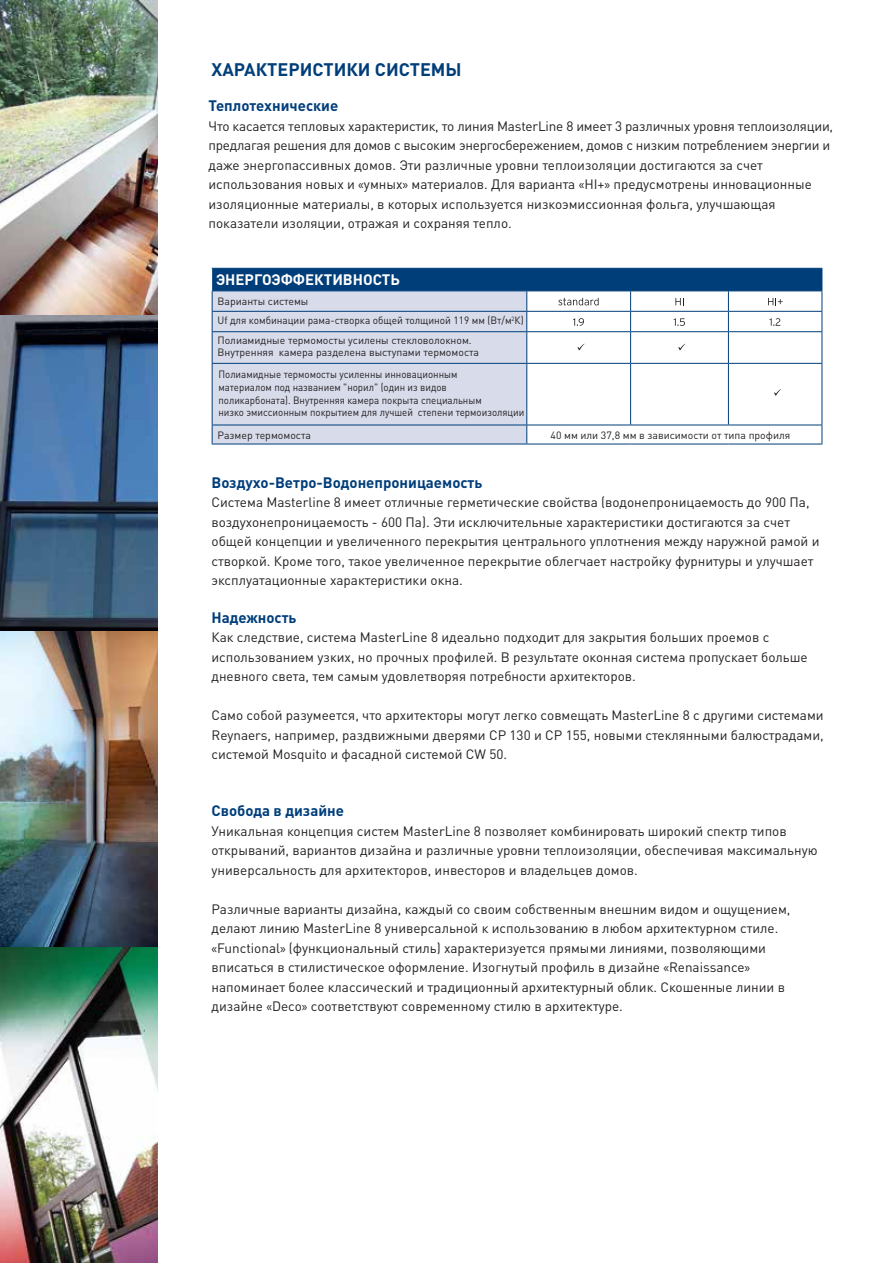
<style>
.page{position:relative;width:893px;height:1263px;background:#fff}
.page>*{position:absolute;margin:0;border:0;box-sizing:border-box;transform-origin:0 0}
.t1{font:700 18px "DIN Pro";color:#003e7a}
.t2{font:700 15px "DIN Pro";color:#003e7a}
.t3{font:700 15px "DIN Pro";color:#fff}
.t4{font:13.5px/19.5px "DIN Pro";color:#231f20}
.t5{font:10.5px/21.9px "DIN Pro";color:#231f20}
.t6{font:10.5px/12.6px "DIN Pro";color:#231f20;scale:.93 1}
.t7{font:10.5px/19.5px "DIN Pro";color:#231f20;scale:.96 1}
.s1{font-family:"Myriad Pro"}
</style>
<div class="page">
<img style="left:0;top:0;width:158px;height:316px">
<svg style="left:0;top:316px;width:158px;height:316px;background:#3e5e81"></svg>
<img style="left:0;top:632px;width:158px;height:315px">
<img style="left:0;top:947px;width:158px;height:316px">
<div style="left:213px;top:332px;width:313px;height:112px;background:#d7dbea"></div>
<hr style="left:527px;top:331px;width:104px;height:1px;background:#003e7a">
<hr style="left:526px;top:332px;width:1px;height:31px;background:#003e7a">
<hr style="left:631px;top:331px;width:97px;height:1px;background:#003e7a">
<hr style="left:630px;top:332px;width:1px;height:31px;background:#003e7a">
<hr style="left:728px;top:331px;width:94px;height:1px;background:#003e7a">
<hr style="left:728px;top:332px;width:1px;height:31px;background:#003e7a">
<hr style="left:822px;top:332px;width:1px;height:31px;background:#003e7a">
<hr style="left:527px;top:363px;width:104px;height:1px;background:#003e7a">
<hr style="left:526px;top:364px;width:1px;height:61px;background:#003e7a">
<hr style="left:631px;top:363px;width:97px;height:1px;background:#003e7a">
<hr style="left:630px;top:364px;width:1px;height:61px;background:#003e7a">
<hr style="left:728px;top:363px;width:94px;height:1px;background:#003e7a">
<hr style="left:728px;top:364px;width:1px;height:61px;background:#003e7a">
<hr style="left:822px;top:364px;width:1px;height:61px;background:#003e7a">
<hr style="left:527px;top:425px;width:104px;height:1px;background:#003e7a">
<hr style="left:631px;top:425px;width:97px;height:1px;background:#003e7a">
<hr style="left:728px;top:425px;width:94px;height:1px;background:#003e7a">
<hr style="left:212px;top:331px;width:315px;height:1px;background:#003e7a">
<hr style="left:212px;top:332px;width:1px;height:31px;background:#003e7a">
<hr style="left:212px;top:363px;width:315px;height:1px;background:#003e7a">
<hr style="left:212px;top:364px;width:1px;height:61px;background:#003e7a">
<hr style="left:212px;top:425px;width:315px;height:1px;background:#003e7a">
<svg style="left:212px;top:425px;width:1px;height:19px"></svg>
<svg style="left:526px;top:425px;width:1px;height:19px"></svg>
<svg style="left:822px;top:425px;width:1px;height:19px"></svg>
<hr style="left:212px;top:444px;width:315px;height:1px;background:#003e7a">
<hr style="left:527px;top:444px;width:104px;height:1px;background:#003e7a">
<hr style="left:631px;top:444px;width:97px;height:1px;background:#003e7a">
<hr style="left:728px;top:444px;width:94px;height:1px;background:#003e7a">
<svg style="left:212px;top:268px;width:611px;height:63px"></svg>
<svg style="left:577px;top:344px;width:7px;height:6px"></svg>
<svg style="left:678px;top:344px;width:7px;height:6px"></svg>
<svg style="left:774px;top:389px;width:7px;height:7px"></svg>
<h1 class="t1" style="left:212px;top:57px;width:252px">ХАРАКТЕРИСТИКИ СИСТЕМЫ</h1>
<p class="t2" style="left:208px;top:95px;width:131px">Теплотехнические</p>
<p class="t4" style="left:208px;top:115px;width:626px">Что касается тепловых характеристик, то линия MasterLine 8 имеет 3 различных уровня теплоизоляции, предлагая решения для домов с высоким энергосбережением, домов с низким потреблением энергии и даже энергопассивных домов. Эти различные уровни теплоизоляции достигаются за счет использования новых и <span class="s1">«</span>умных<span class="s1">»</span> материалов. Для варианта <span class="s1">«</span>HI+<span class="s1">»</span> предусмотрены инновационные изоляционные материалы, в которых используется низкоэмиссионная фольга, улучшающая показатели изоляции, отражая и сохраняя тепло.</p>
<p class="t3" style="left:216px;top:270px;width:185px">ЭНЕРГОЭФФЕКТИВНОСТЬ</p>
<p class="t5" style="left:218px;top:290px;width:92px">Варианты системы</p>
<p class="t7" style="left:218px;top:310px;width:320px">Uf для комбинации рама-створка общей толщиной 119 мм (Вт/м<sup>2</sup>К)<br>Полиамидные термомосты усилены стекловолокном.</p>
<p class="t5" style="left:218px;top:341px;width:263px">Внутренняя камера разделена выступами термомоста<br>Полиамидные термомосты усиленны инновационным</p>
<p class="t6" style="left:218px;top:380px;width:330px">материалом под названием "норил" (один из видов<br>поликарбоната). Внутренняя камера покрыта специальным<br>низко эмиссионным покрытием для лучшей степени термоизоляции</p>
<p class="t5" style="left:218px;top:424px;width:95px">Размер термомоста</p>
<p class="t5" style="left:550px;top:424px;width:241px">40 мм или 37,8 мм в зависимости от типа профиля</p>
<p class="t2" style="left:212px;top:472px;width:272px">Воздухо-Ветро-Водонепроницаемость</p>
<p class="t4" style="left:211px;top:492px;width:609px">Система Masterline 8 имеет отличные герметические свойства (водонепроницаемость до 900 Па, воздухонепроницаемость - 600 Па). Эти исключительные характеристики достигаются за счет общей концепции и увеличенного перекрытия центрального уплотнения между наружной рамой и створкой. Кроме того, такое увеличенное перекрытие облегчает настройку фурнитуры и улучшает эксплуатационные характеристики окна.</p>
<p class="t2" style="left:212px;top:607px;width:86px">Надежность</p>
<p class="t4" style="left:212px;top:627px;width:598px">Как следствие, система MasterLine 8 идеально подходит для закрытия больших проемов с использованием узких, но прочных профилей. В результате оконная система пропускает больше дневного света, тем самым удовлетворяя потребности архитекторов.</p>
<p class="t4" style="left:212px;top:705px;width:614px;text-align:justify">Само собой разумеется, что архитекторы могут легко совмещать MasterLine 8 с другими системами Reynaers, например, раздвижными дверями CP 130 и CP 155, новыми стеклянными балюстрадами, системой Mosquito и фасадной системой СW 50.</p>
<p class="t2" style="left:212px;top:800px;width:134px">Свобода в дизайне</p>
<p class="t4" style="left:212px;top:820px;width:608px">Уникальная концепция систем MasterLine 8 позволяет комбинировать широкий спектр типов открываний, вариантов дизайна и различные уровни теплоизоляции, обеспечивая максимальную универсальность для архитекторов, инвесторов и владельцев домов.</p>
<p class="t4" style="left:212px;top:898px;width:580px">Различные варианты дизайна, каждый со своим собственным внешним видом и ощущением, делают линию MasterLine 8 универсальной к использованию в любом архитектурном стиле. <span class="s1">«</span>Functional<span class="s1">»</span> (функциональный стиль) характеризуется прямыми линиями, позволяющими вписаться в стилистическое оформление. Изогнутый профиль в дизайне <span class="s1">«</span>Renaissance<span class="s1">» </span>напоминает более классический и традиционный архитектурный облик. Скошенные линии в дизайне <span class="s1">«</span>Deco<span class="s1">»</span> соответствуют современному стилю в архитектуре.</p>
</div>
